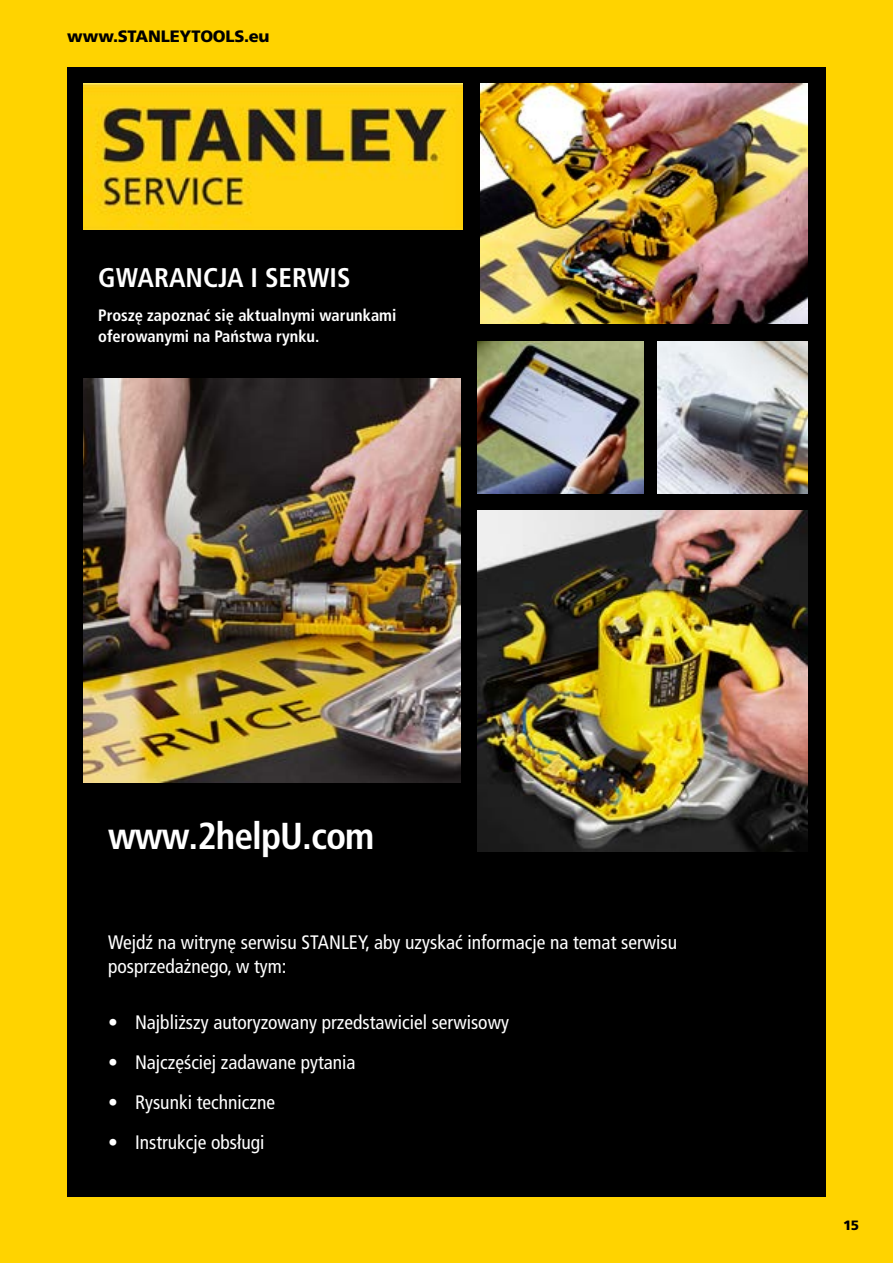
<style>
.page{position:relative;width:893px;height:1263px;background:#ffd300}
.page>*{position:absolute;margin:0;border:0;box-sizing:border-box;transform-origin:0 0}
.t1{font:700 condensed 37.5px "Frutiger LT Pro";letter-spacing:-.025em;color:#fff}
.t2{font:700 condensed 27px "Frutiger LT Pro";color:#fff}
.t3{font:condensed 19.5px/23.4px "Frutiger LT Pro";color:#fff}
.t4{font:700 condensed 16.5px/21px "Frutiger LT Pro";color:#fff}
.t5{font:900 16.5px "Frutiger LT Pro";letter-spacing:-.015em;color:#000}
.t6{font:900 13.5px "Frutiger LT Pro";color:#000}
</style>
<div class="page">
<div style="left:67px;top:67px;width:758px;height:1129px;background:#000"></div>
<img style="left:84px;top:84px;width:378px;height:146px">
<img style="left:477px;top:510px;width:331px;height:341px">
<img style="left:477px;top:342px;width:167px;height:152px">
<img style="left:657px;top:342px;width:151px;height:152px">
<img style="left:480px;top:84px;width:328px;height:240px">
<img style="left:84px;top:379px;width:377px;height:403px">
<p class="t5" style="left:67px;top:27px;width:204px">www.STANLEYTOOLS.eu</p>
<h2 class="t2" style="left:98px;top:261px;width:254px">GWARANCJA I SERWIS</h2>
<p class="t4" style="left:98px;top:304px;width:300px">Proszę zapoznać się aktualnymi warunkami oferowanymi na Państwa rynku.</p>
<h1 class="t1" style="left:108px;top:814px;width:268px">www.2helpU.com</h1>
<p class="t3" style="left:108px;top:931px;width:571px">Wejdź na witrynę serwisu STANLEY, aby uzyskać informacje na temat serwisu posprzedażnego, w tym:</p>
<p class="t3" style="left:108px;top:1011px;width:402px">• Najbliższy autoryzowany przedstawiciel serwisowy</p>
<p class="t3" style="left:108px;top:1051px;width:249px">• Najczęściej zadawane pytania</p>
<p class="t3" style="left:108px;top:1091px;width:169px">• Rysunki techniczne</p>
<p class="t3" style="left:108px;top:1131px;width:158px">• Instrukcje obsługi</p>
<p class="t6" style="left:843px;top:1217px;width:18px">15</p>
</div>
